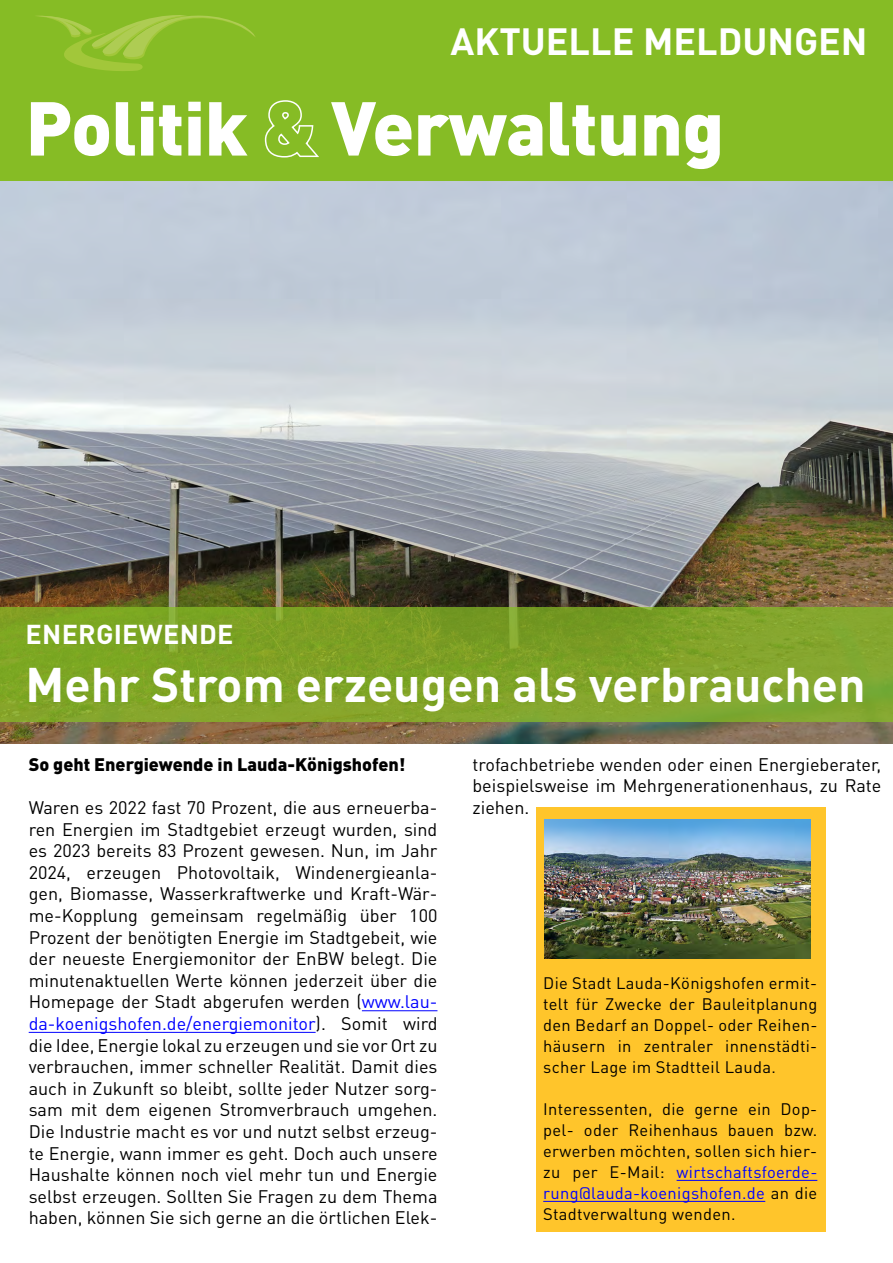
<style>
.page{position:relative;width:893px;height:1263px;background:#fff}
.page>*{position:absolute;margin:0;border:0;box-sizing:border-box;transform-origin:0 0}
.t1{font:900 75px "DIN Pro";letter-spacing:-.01em;color:#fff}
.t2{font:700 48px "DIN Pro";color:#fff}
.t3{font:700 37.5px "DIN Pro";color:#fff}
.t4{font:700 27px "DIN Pro";letter-spacing:.01em;color:#fff}
.t5{font:18px/21.6px "DIN Pro";color:#000;text-align:justify}
.t6{font:900 18px "DIN Pro";color:#000}
.t7{font:16.5px/21px "DIN Pro";letter-spacing:.02em;color:#000;text-align:justify}
.s1{color:#00f}
</style>
<div class="page">
<img style="left:0;top:180px;width:893px;height:563px">
<div style="left:0;top:0;width:893px;height:180px;background:#86bc25"></div>
<svg style="left:38px;top:15px;width:217px;height:56px"></svg>
<div style="left:0;top:607px;width:893px;height:114px;background:linear-gradient(to bottom,#7ba023,#84a72c)"></div>
<div style="left:536px;top:807px;width:290px;height:424px;background:#ffc52b"></div>
<hr style="left:677px;top:1180px;width:140px;height:1px;background:#00f">
<hr style="left:543px;top:1201px;width:222px;height:1px;background:#00f">
<img style="left:545px;top:820px;width:265px;height:138px">
<hr style="left:362px;top:1010px;width:75px;height:1px;background:#00f">
<hr style="left:29px;top:1032px;width:287px;height:1px;background:#00f">
<h3 class="t3" style="left:451px;top:15px;width:418px">AKTUELLE MELDUNGEN</h3>
<h1 class="t1" style="left:26px;top:77px;width:700px">Politik &amp; Verwaltung</h1>
<h3 class="t4" style="left:26px;top:616px;width:209px">ENERGIEWENDE</h3>
<h2 class="t2" style="left:26px;top:652px;width:842px">Mehr Strom erzeugen als verbrauchen</h2>
<p class="t6" style="left:29px;top:752px;width:378px">So geht Energiewende in Lauda-Königshofen!</p>
<p class="t5" style="left:29px;top:796px;width:410px">Waren es 2022 fast 70 Prozent, die aus erneuerba&shy;ren Energien im Stadtgebiet erzeugt wurden, sind es 2023 bereits 83 Prozent gewesen. Nun, im Jahr 2024, erzeugen Photovoltaik, Windenergieanla&shy;gen, Biomasse, Wasserkraftwerke und Kraft-Wär&shy;me-Kopplung gemeinsam regelmäßig über 100<br>Prozent der benötigten Energie im Stadtgebeit, wie der neueste Energiemonitor der EnBW belegt. Die minutenaktuellen Werte können jederzeit über die Homepage der Stadt abgerufen werden (<span class="s1">www.lau&shy;da-koenigshofen.de/energiemonitor</span>). Somit wird die Idee, Energie lokal zu erzeugen und sie vor Ort zu verbrauchen, immer schneller Realität. Damit dies auch in Zukunft so bleibt, sollte jeder Nutzer sorg&shy;sam mit dem eigenen Stromverbrauch umgehen.<br>Die Industrie macht es vor und nutzt selbst erzeug&shy;te Energie, wann immer es geht. Doch auch unsere Haushalte können noch viel mehr tun und Energie selbst erzeugen. Sollten Sie Fragen zu dem Thema haben, können Sie sich gerne an die örtlichen Elek-</p>
<p class="t5" style="left:472px;top:753px;width:410px">trofachbetriebe wenden oder einen Energieberater, beispielsweise im Mehrgenerationenhaus, zu Rate ziehen.</p>
<p class="t7" style="left:543px;top:972px;width:276px">Die Stadt Lauda-Königshofen ermit&shy;telt für Zwecke der Bauleitplanung den Bedarf an Doppel- oder Reihen&shy;häusern in zentraler innenstädti&shy;scher Lage im Stadtteil Lauda.</p>
<p class="t7" style="left:543px;top:1098px;width:276px">Interessenten, die gerne ein Dop&shy;pel- oder Reihenhaus bauen bzw. erwerben möchten, sollen sich hier&shy;zu per E-Mail: <span class="s1">wirtschaftsfoerde&shy;rung@lauda-koenigshofen.de</span> an die Stadtverwaltung wenden.</p>
</div>
